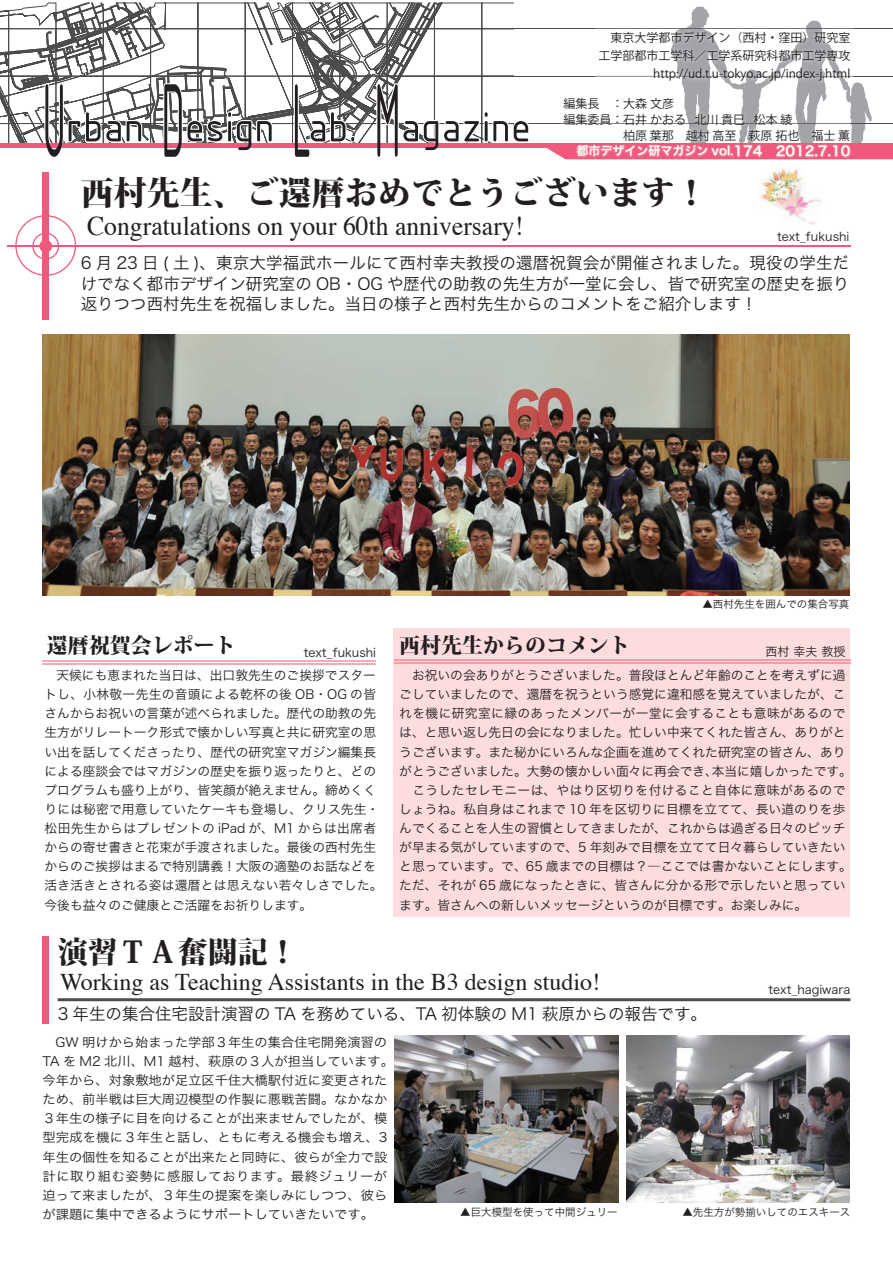
<style>
.page{position:relative;width:893px;height:1263px;background:#fff}
.page>*{position:absolute;margin:0;border:0;box-sizing:border-box;transform-origin:0 0}
.t1{font:800 33px "Koz Min Pro";color:#231f20}
.t2{font:800 30px "Koz Min Pro";color:#231f20}
.t3{font:27px "Times";color:#231f20;scale:.95 1}
.t4{font:24px "Times";color:#231f20}
.t5{font:800 21px "Koz Min Pro";color:#231f20}
.t6{font:16.5px/20.2px "Hira Kaku Pro W3";color:#231f20;text-align:justify}
.t7{font:13.5px "Hira Kaku Pro W6";color:#fff}
.t8{font:12.75px/19.2px "Hira Kaku Pro W3";color:#231f20}
.t9{font:12.75px/19.2px "Hira Kaku Pro W3";color:#231f20;scale:1.04 1}
.t10{font:12.75px "Hira Kaku Pro W3";letter-spacing:.03em;color:#231f20}
.t11{font:12px/18px "Koz Go Pro";color:#231f20;text-align:right}
.t12{font:12px "Hira Kaku Pro W3";color:#231f20}
.t13{font:12px "Hira Kaku Pro W6";color:#fff}
.t14{font:10.5px "Hira Kaku Pro W3";color:#231f20}
.s1{font-size:12px}
</style>
<div class="page">
<hr style="left:513px;top:123px;width:380px;height:1px;background:#4b4c4d">
<svg style="left:8px;top:2px;width:372px;height:141px"></svg>
<hr style="left:513px;top:28px;width:380px;height:1px;background:#4b4c4d">
<hr style="left:513px;top:76px;width:380px;height:1px;background:#4b4c4d">
<svg style="left:545px;top:7px;width:348px;height:152px"></svg>
<hr style="left:0;top:143px;width:893px;height:4px;background:#f0597c">
<svg style="left:43px;top:3px;width:487px;height:154px"></svg>
<div style="left:15px;top:215px;width:61px;height:61px;border:1px solid #f0597c;border-radius:50%"></div>
<div style="left:43px;top:173px;width:6px;height:147px;background:#f0597c"></div>
<hr style="left:7px;top:245px;width:843px;height:1px;background:#f0597c">
<div style="left:39px;top:240px;width:13px;height:12px;background:#f0597c;border-radius:50%"></div>
<div style="left:32px;top:233px;width:27px;height:27px;border:1px solid #f0597c;border-radius:50%"></div>
<hr style="left:42px;top:660px;width:334px;height:1px;background:#f7aab3">
<hr style="left:42px;top:663px;width:334px;height:1px;background:#f7aab3">
<div style="left:394px;top:628px;width:456px;height:288px;background:#fcdcde"></div>
<img style="left:575px;top:144px;width:276px;height:14px">
<div style="left:42px;top:936px;width:7px;height:88px;background:#f0597c"></div>
<hr style="left:394px;top:659px;width:456px;height:2px;background:#f59ca8">
<hr style="left:394px;top:662px;width:456px;height:2px;background:#f59ca8">
<hr style="left:58px;top:998px;width:792px;height:3px;background:#4b4c4d">
<img style="left:395px;top:1035px;width:224px;height:168px">
<img style="left:626px;top:1035px;width:224px;height:168px">
<img style="left:760px;top:166px;width:62px;height:59px">
<img style="left:42px;top:335px;width:807px;height:260px">
<p class="t11" style="left:598px;top:29px;width:254px">東京大学都市デザイン（西村・窪田）研究室工学部都市工学科／工学系研究科都市工学専攻http://ud -u.t. tokyo.ac j p. /index .j- html</p>
<p class="t11" style="left:563px;top:95px;width:112px">編集長　：大森文彦</p>
<p class="t11" style="left:754px;top:111px;width:40px">松本綾</p>
<p class="t11" style="left:623px;top:112px;width:229px;line-height:15.9px;text-align:left;text-indent:-60px">編集委員：石井かおる<br>柏原葉那　越村高至　萩原拓也　福士薫</p>
<p class="t7" style="left:776px;top:139px;width:76px">2012.7.10</p>
<p class="t11" style="left:694px;top:111px;width:52px">北川貴巳</p>
<p class="t13" style="left:577px;top:140px;width:155px">都市デザイン研マガジン vol</p>
<h1 class="t1" style="left:81px;top:168px;width:629px">西村先生、ご還暦おめでとうございます!</h1>
<h3 class="t3" style="left:87px;top:201px;width:460px">Congratulations on your 60th anniversary!</h3>
<p class="t6" style="left:81px;top:252px;width:770px">6 月 23 日 ( 土 )、東京大学福武ホールにて西村幸夫教授の還暦祝賀会が開催されました。現役の学生だけでなく都市デザイン研究室の OB・OG や歴代の助教の先生方が一堂に会し、皆で研究室の歴史を振り返りつつ西村先生を祝福しました。当日の様子と西村先生からのコメントをご紹介します!</p>
<p class="t7" style="left:730px;top:139px;width:34px"><span class="s1">.</span>174</p>
<p class="t12" style="left:777px;top:226px;width:74px">text_fukushi</p>
<p class="t14" style="left:702px;top:594px;width:148px">▲西村先生を囲んでの集合写真</p>
<h3 class="t5" style="left:47px;top:630px;width:190px">還暦祝賀会レポート</h3>
<p class="t12" style="left:304px;top:641px;width:74px">text_fukushi</p>
<h3 class="t5" style="left:399px;top:630px;width:232px">西村先生からのコメント</h3>
<p class="t12" style="left:766px;top:641px;width:81px">西村幸夫教授</p>
<p class="t8" style="left:45px;top:665px;width:339px;text-indent:12px">天候にも恵まれた当日は、出口敦先生のご挨拶でスタートし、小林敬一先生の音頭による乾杯の後 OB・OG の皆さんからお祝いの言葉が述べられました。歴代の助教の先生方がリレートーク形式で懐かしい写真と共に研究室の思い出を話してくださったり、歴代の研究室マガジン編集長による座談会ではマガジンの歴史を振り返ったりと、どのプログラムも盛り上がり、皆笑顔が絶えません。締めくくりには秘密で用意していたケーキも登場し、クリス先生・松田先生からはプレゼントの iPad が、M1 からは出席者からの寄せ書きと花束が手渡されました。最後の西村先生からのご挨拶はまるで特別講義！大阪の適塾のお話などを活き活きとされる姿は還暦とは思えない若々しさでした。今後も益々のご健康とご活躍をお祈りします。</p>
<p class="t8" style="left:399px;top:665px;width:448px">　お祝いの会ありがとうございました。普段ほとんど年齢のことを考えずに過</p>
<p class="t8" style="left:399px;top:684px;width:448px">ごしていましたので、還暦を祝うという感覚に違和感を覚えていましたが、こ</p>
<p class="t10" style="left:399px;top:702px;width:448px">れを機に研究室に縁のあったメンバーが一堂に会することも意味があるので</p>
<p class="t8" style="left:399px;top:722px;width:448px">は、と思い返し先日の会になりました。忙しい中来てくれた皆さん、ありがと</p>
<p class="t8" style="left:399px;top:741px;width:448px">うございます。また秘かにいろんな企画を進めてくれた研究室の皆さん、あり</p>
<p class="t8" style="left:712px;top:760px;width:142px">本当に嬉しかったです。</p>
<p class="t8" style="left:399px;top:760px;width:454px">がとうございました。大勢の懐かしい面々に再会でき、<br>　こうしたセレモニーは、やはり区切りを付けること自体に意味があるのでしょうね。私自身はこれまで 10 年を区切りに目標を立てて、長い道のりを歩んでくることを人生の習慣としてきましたが、これからは過ぎる日々のピッチが早まる気がしていますので、5 年刻みで目標を立てて日々暮らしていきたいと思っています。で、65 歳までの目標は？―ここでは書かないことにします。ただ、それが 65 歳になったときに、皆さんに分かる形で示したいと思っています。皆さんへの新しいメッセージというのが目標です。お楽しみに。</p>
<h2 class="t2" style="left:58px;top:930px;width:241px">演習ＴＡ奮闘記!</h2>
<h3 class="t4" style="left:60px;top:959px;width:541px">Working as Teaching Assistants in the B3 design studio!</h3>
<p class="t6" style="left:58px;top:1002px;width:651px">3 年生の集合住宅設計演習の TA を務めている、TA 初体験の M1 萩原からの報告です。</p>
<p class="t12" style="left:768px;top:978px;width:83px">text_hagiwara</p>
<p class="t9" style="left:43px;top:1031px;width:339px;text-indent:13px">GW 明けから始まった学部３年生の集合住宅開発演習の<br>TA を M2 北川、M1 越村、萩原の３人が担当しています。今年から、対象敷地が足立区千住大橋駅付近に変更されたため、前半戦は巨大周辺模型の作製に悪戦苦闘。なかなか<br>３年生の様子に目を向けることが出来ませんでしたが、模型完成を機に３年生と話し、ともに考える機会も増え、3年生の個性を知ることが出来たと同時に、彼らが全力で設計に取り組む姿勢に感服しております。最終ジュリーが迫って来ましたが、３年生の提案を楽しみにしつつ、彼らが課題に集中できるようにサポートしていきたいです。</p>
<p class="t14" style="left:460px;top:1203px;width:159px">▲巨大模型を使って中間ジュリー</p>
<p class="t14" style="left:682px;top:1203px;width:169px">▲先生方が勢揃いしてのエスキース</p>
</div>
